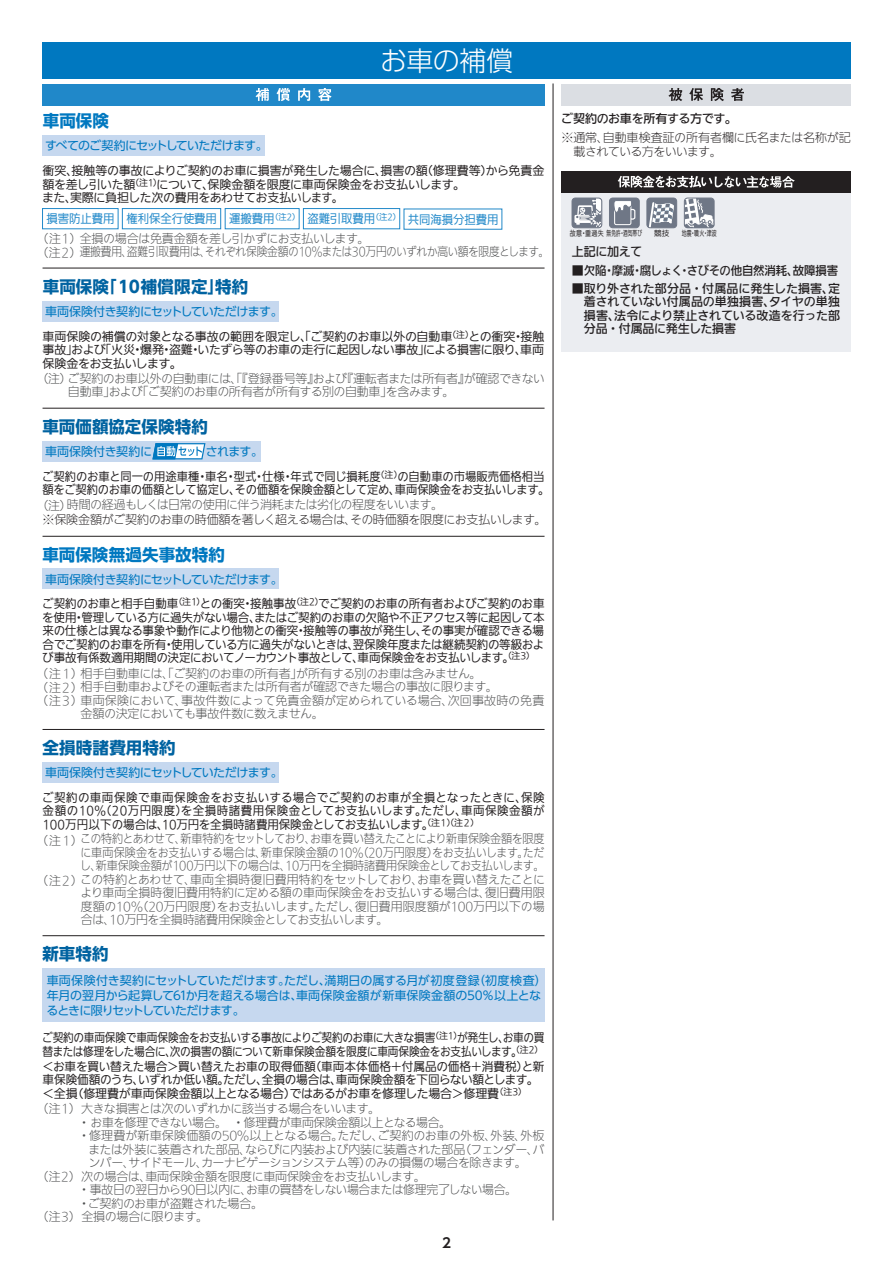
<style>
.page{position:relative;width:893px;height:1263px;background:#fff}
.page>*{position:absolute;margin:0;border:0;box-sizing:border-box;transform-origin:0 0}
.t1{font:27px "UD Shin Go Pro Light 90 pv RKSJ H";letter-spacing:-.02em;color:#fff}
.t2{font:16.5px "UD Shin Go Pro Bold 90 pv RKSJ H";letter-spacing:.005em;color:#0063a1}
.t3{font:16.5px "UD Shin Go Pro Bold 90 pv RKSJ H";letter-spacing:.005em;color:#0078c0}
.t4{font:13.5px "UD Shin Go NT Pro De Bold 90 pv RKSJ H";color:#231f20}
.t5{font:12px/13.5px "Iwa UD Go Hon Pro Lt 90 pv RKSJ H";letter-spacing:-.03em;color:#4b4c4d}
.t6{font:12px/13.5px "Iwa UD Go Hon Pro Th 90 pv RKSJ H";letter-spacing:-.02em;color:#231f20;text-align:justify;scale:.96 1}
.t7{font:12px/13.5px "Iwa UD Go Hon Pro Th 90 pv RKSJ H";letter-spacing:-.02em;color:#231f20}
.t8{font:12px/13.5px "Iwa UD Go Hon Pro Lt 90 pv RKSJ H";letter-spacing:-.03em;color:#4b4c4d;text-align:justify;scale:.92 1}
.t9{font:12px/13.5px "Iwa UD Go Hon Pro Md 90 pv RKSJ H";letter-spacing:-.015em;color:#231f20;text-align:justify}
.t10{font:12px/15px "UD Shin Go Pro Regular 90 pv RKSJ H";letter-spacing:-.02em;color:#0078c0}
.t11{font:12px/13.5px "Iwa UD Go Hon Pro Th 90 pv RKSJ H";letter-spacing:-.02em;color:#231f20;scale:.89 1}
.t12{font:12px/13.5px "Iwa UD Go Hon Pro Th 90 pv RKSJ H";letter-spacing:-.02em;color:#231f20;scale:.94 1}
.t13{font:12px/13.5px "Iwa UD Go Hon Pro Lt 90 pv RKSJ H";letter-spacing:-.03em;color:#231f20}
.t14{font:12px "UD Shin Go Pro Regular 90 pv RKSJ H";letter-spacing:-.04em;color:#0078c0}
.t15{font:12px "Iwa UD Go Hon Pro Lt 90 pv RKSJ H";letter-spacing:.005em;color:#4b4c4d}
.t16{font:12px "Iwa UD Go Hon Pro Th 90 pv RKSJ H";letter-spacing:-.005em;color:#2088c9;scale:.95 1}
.t17{font:12px "Iwa UD Go Hon Pro Lt 90 pv RKSJ H";letter-spacing:-.055em;color:#4b4c4d}
.t18{font:12px "Iwa UD Go Hon Pro Lt 90 pv RKSJ H";letter-spacing:-.05em;color:#4b4c4d}
.t19{font:12px "UD Shin Go Pro Regular 90 pv RKSJ H";letter-spacing:-.065em;color:#0078c0}
.t20{font:7.5px "Iwa UD Go Hon Pro Th 90 pv RKSJ H";letter-spacing:.055em;color:#231f20;scale:.8 1}
.t21{font:7.5px "Iwa UD Go Hon Pro Th 90 pv RKSJ H";letter-spacing:.055em;color:#231f20;scale:.65 1}
.t22{font:7.5px "Iwa UD Go Hon Pro Th 90 pv RKSJ H";letter-spacing:.055em;color:#231f20}
</style>
<div class="page">
<div style="left:561px;top:171px;width:289px;height:180px;background:#ebedf1"></div>
<div style="left:43px;top:43px;width:807px;height:36px;background:#0078c0"></div>
<div style="left:561px;top:84px;width:289px;height:21px;background:#dbdee3"></div>
<div style="left:561px;top:171px;width:289px;height:21px;background:#231f20"></div>
<div style="left:43px;top:569px;width:236px;height:20px;background:#c6d8ef"></div>
<div style="left:43px;top:441px;width:218px;height:21px;background:#c6d8ef"></div>
<div style="left:43px;top:301px;width:236px;height:20px;background:#c6d8ef"></div>
<div style="left:43px;top:762px;width:236px;height:20px;background:#c6d8ef"></div>
<div style="left:43px;top:968px;width:501px;height:54px;background:#c6d8ef"></div>
<div style="left:43px;top:135px;width:221px;height:20px;background:#c6d8ef"></div>
<hr style="left:43px;top:268px;width:501px;height:1px;background:#231f20">
<hr style="left:43px;top:408px;width:501px;height:1px;background:#231f20">
<hr style="left:43px;top:536px;width:501px;height:1px;background:#231f20">
<hr style="left:43px;top:729px;width:501px;height:1px;background:#231f20">
<hr style="left:43px;top:935px;width:501px;height:1px;background:#231f20">
<hr style="left:552px;top:83px;width:1px;height:1137px;background:#231f20">
<svg style="left:42px;top:208px;width:460px;height:22px"></svg>
<div style="left:647px;top:198px;width:29px;height:30px;background:#6f7786;border-radius:3px"></div>
<svg style="left:647px;top:202px;width:27px;height:26px"></svg>
<div style="left:646px;top:198px;width:31px;height:30px;border:1px solid #6f7786;border-radius:3px"></div>
<svg style="left:685px;top:198px;width:29px;height:30px"></svg>
<div style="left:683px;top:198px;width:31px;height:30px;border:1px solid #6f7786;border-radius:3px"></div>
<div style="left:572px;top:198px;width:29px;height:30px;background:#6f7786;border-radius:3px"></div>
<div style="left:596px;top:198px;width:5px;height:29px;background:#7d8492"></div>
<div style="left:574px;top:215px;width:21px;height:8px;background:#fff"></div>
<svg style="left:576px;top:200px;width:24px;height:26px"></svg>
<div style="left:571px;top:198px;width:31px;height:30px;border:1px solid #6f7786;border-radius:3px"></div>
<div style="left:609px;top:198px;width:30px;height:30px;background:#6f7786;border-radius:3px"></div>
<div style="left:629px;top:209px;width:6px;height:11px;border:1px solid #fff;border-radius:2px"></div>
<div style="left:614px;top:203px;width:17px;height:22px;border:1px solid #fff;border-radius:2px"></div>
<svg style="left:614px;top:201px;width:18px;height:12px"></svg>
<div style="left:609px;top:198px;width:30px;height:30px;border:1px solid #6f7786;border-radius:3px"></div>
<svg style="left:152px;top:443px;width:53px;height:16px"></svg>
<div style="left:43px;top:84px;width:501px;height:21px;background:#2088c9"></div>
<svg style="left:255px;top:88px;width:14px;height:13px"></svg>
<svg style="left:276px;top:88px;width:14px;height:13px"></svg>
<svg style="left:298px;top:88px;width:12px;height:13px"></svg>
<svg style="left:318px;top:88px;width:13px;height:13px"></svg>
<svg style="left:668px;top:88px;width:14px;height:13px"></svg>
<svg style="left:689px;top:88px;width:14px;height:13px"></svg>
<svg style="left:710px;top:88px;width:14px;height:13px"></svg>
<svg style="left:731px;top:88px;width:13px;height:13px"></svg>
<svg style="left:617px;top:176px;width:177px;height:12px"></svg>
<h2 class="t3" style="left:43px;top:115px;width:67px">車両保険</h2>
<p class="t19" style="left:45px;top:141px;width:224px">すべてのご契約にセットしていただけます。</p>
<h1 class="t1" style="left:380px;top:51px;width:134px">お車の補償</h1>
<p class="t7" style="left:42px;top:165px;width:504px">衝突、接触等の事故によりご契約のお車に損害が発生した場合に、損害の額（修理費等）から免責金額を差し引いた額<sup>（注1）</sup>について、保険金額を限度に車両保険金をお支払いします。<br>また、実際に負担した次の費用をあわせてお支払いします。</p>
<p class="t16" style="left:46px;top:214px;width:477px">損害防止費用 権利保全行使費用 運搬費用<sup>（注2）</sup> 盗難引取費用<sup>（注2）</sup> 共同海損分担費用</p>
<p class="t5" style="left:36px;top:234px;width:47px">（注1）（注2）</p>
<p class="t5" style="left:80px;top:233px;width:471px">全損の場合は免責金額を差し引かずにお支払いします。<br>運搬費用、盗難引取費用は、それぞれ保険金額の10％または30万円のいずれか高い額を限度とします。</p>
<h2 class="t2" style="left:43px;top:280px;width:207px">車両保険「１０補償限定」特約</h2>
<p class="t14" style="left:45px;top:307px;width:239px">車両保険付き契約にセットしていただけます。</p>
<p class="t7" style="left:42px;top:331px;width:503px;text-align:justify">車両保険の補償の対象となる事故の範囲を限定し、「ご契約のお車以外の自動車<sup>（注）</sup>との衝突・接触事故」および「火災・爆発・盗難・いたずら等のお車の走行に起因しない事故」による損害に限り、車両保険金をお支払いします。</p>
<p class="t5" style="left:67px;top:373px;width:479px">ご契約のお車以外の自動車には、「『登録番号等』および『運転者または所有者』が確認できない自動車」および「ご契約のお車の所有者が所有する別の自動車」を含みます。</p>
<p class="t5" style="left:36px;top:374px;width:37px">（注）</p>
<h2 class="t2" style="left:42px;top:421px;width:167px">車両価額協定保険特約</h2>
<p class="t14" style="left:45px;top:447px;width:219px">車両保険付き契約に　　　　 されます。</p>
<p class="t12" style="left:42px;top:471px;width:541px">ご契約のお車と同一の用途車種・車名・型式・仕様・年式で同じ損耗度<sup>（注）</sup>の自動車の市場販売価格相当額をご契約のお車の価額として協定し、その価額を保険金額として定め、車両保険金をお支払いします。</p>
<p class="t18" style="left:67px;top:500px;width:378px">時間の経過もしくは日常の使用に伴う消耗または劣化の程度をいいます。</p>
<p class="t5" style="left:36px;top:500px;width:37px">（注）</p>
<p class="t13" style="left:42px;top:515px;width:506px">※保険金額がご契約のお車の時価額を著しく超える場合は、その時価額を限度にお支払いします。</p>
<h2 class="t3" style="left:42px;top:548px;width:184px">車両保険無過失事故特約</h2>
<p class="t14" style="left:45px;top:575px;width:239px">車両保険付き契約にセットしていただけます。</p>
<p class="t6" style="left:42px;top:599px;width:525px">ご契約のお車と相手自動車<sup>（注1）</sup>との衝突・接触事故<sup>（注2）</sup>でご契約のお車の所有者およびご契約のお車を使用・管理している方に過失がない場合、またはご契約のお車の欠陥や不正アクセス等に起因して本来の仕様とは異なる事象や動作により他物との衝突・接触等の事故が発生し、その事実が確認できる場合でご契約のお車を所有・使用している方に過失がないときは、翌保険年度または継続契約の等級および事故有係数適用期間の決定においてノーカウント事故として、車両保険金をお支払いします。<sup>（注3）</sup></p>
<p class="t5" style="left:80px;top:668px;width:465px">相手自動車には、「ご契約のお車の所有者」が所有する別のお車は含みません。<br>相手自動車およびその運転者または所有者が確認できた場合の事故に限ります。<br>車両保険において、事故件数によって免責金額が定められている場合、次回事故時の免責金額の決定においても事故件数に数えません。</p>
<p class="t5" style="left:36px;top:668px;width:48px;text-align:justify">（注1）（注2）（注3）</p>
<h2 class="t2" style="left:42px;top:742px;width:135px">全損時諸費用特約</h2>
<p class="t14" style="left:45px;top:768px;width:239px">車両保険付き契約にセットしていただけます。</p>
<p class="t6" style="left:42px;top:792px;width:525px">ご契約の車両保険で車両保険金をお支払いする場合でご契約のお車が全損となったときに、保険金額の10％（20万円限度）を全損時諸費用保険金としてお支払いします。ただし、車両保険金額が100万円以下の場合は、10万円を全損時諸費用保険金としてお支払いします。<sup>（注１）（注２）</sup></p>
<p class="t8" style="left:80px;top:834px;width:506px">この特約とあわせて、新車特約をセットしており、お車を買い替えたことにより新車保険金額を限度に車両保険金をお支払いする場合は、新車保険金額の10％（20万円限度）をお支払いします。ただし、新車保険金額が100万円以下の場合は、10万円を全損時諸費用保険金としてお支払いします。この特約とあわせて、車両全損時復旧費用特約をセットしており、お車を買い替えたことにより車両全損時復旧費用特約に定める額の車両保険金をお支払いする場合は、復旧費用限度額の10％（20万円限度）をお支払いします。ただし、復旧費用限度額が100万円以下の場合は、10万円を全損時諸費用保険金としてお支払いします。</p>
<p class="t5" style="left:36px;top:835px;width:48px">（注1）</p>
<p class="t5" style="left:36px;top:876px;width:48px">（注2）</p>
<h2 class="t2" style="left:42px;top:948px;width:68px">新車特約</h2>
<p class="t10" style="left:47px;top:975px;width:501px">車両保険付き契約にセットしていただけます。ただし、満期日の属する月が初度登録（初度検査）年月の翌月から起算して61か月を超える場合は、車両保険金額が新車保険金額の50％以上となるときに限りセットしていただけます。</p>
<p class="t11" style="left:42px;top:1032px;width:566px">ご契約の車両保険で車両保険金をお支払いする事故によりご契約のお車に大きな損害<sup>（注1）</sup>が発生し、お車の買替または修理をした場合に、次の損害の額について新車保険金額を限度に車両保険金をお支払いします。<sup>（注2）</sup></p>
<p class="t7" style="left:42px;top:1061px;width:504px">＜お車を買い替えた場合＞買い替えたお車の取得価額（車両本体価格＋付属品の価格＋消費税）と新車保険価額のうち、いずれか低い額。ただし、全損の場合は、車両保険金額を下回らない額とします。＜全損（修理費が車両保険金額以上となる場合）ではあるがお車を修理した場合＞修理費<sup>（注3）</sup></p>
<p class="t5" style="left:36px;top:1103px;width:345px">（注1）大きな損害とは次のいずれかに該当する場合をいいます。</p>
<p class="t5" style="left:78px;top:1117px;width:374px">・お車を修理できない場合。・修理費が車両保険金額以上となる場合。</p>
<p class="t15" style="left:78px;top:1131px;width:468px">・修理費が新車保険価額の50％以上となる場合。ただし、ご契約のお車の外板、外装、外板</p>
<p class="t5" style="left:88px;top:1144px;width:457px">または外装に装着された部品、ならびに内装および内装に装着された部品（フェンダー、バ</p>
<p class="t17" style="left:88px;top:1158px;width:440px">ンパー、サイドモール、カーナビゲーションシステム等）のみの損傷の場合を除きます。</p>
<p class="t5" style="left:36px;top:1171px;width:391px">（注2）次の場合は、車両保険金額を限度に車両保険金をお支払いします。</p>
<p class="t5" style="left:78px;top:1184px;width:440px">・事故日の翌日から90日以内に、お車の買替をしない場合または修理完了しない場合。</p>
<p class="t5" style="left:78px;top:1198px;width:187px">・ご契約のお車が盗難された場合。</p>
<p class="t5" style="left:36px;top:1211px;width:173px">（注3）全損の場合に限ります。</p>
<p class="t4" style="left:442px;top:1238px;width:10px">2</p>
<p class="t9" style="left:561px;top:113px;width:177px">ご契約のお車を所有する方です。</p>
<p class="t13" style="left:573px;top:133px;width:279px;text-indent:-12px">※通常、自動車検査証の所有者欄に氏名または名称が記載されている方をいいます。</p>
<p class="t20" style="left:570px;top:230px;width:92px">故意・重過失無免許・酒気帯び</p>
<p class="t22" style="left:654px;top:230px;width:17px">競技</p>
<p class="t21" style="left:681px;top:230px;width:55px">地震・噴火・津波</p>
<p class="t9" style="left:572px;top:246px;width:72px">上記に加えて</p>
<p class="t9" style="left:572px;top:265px;width:268px">■欠陥・摩滅・腐しょく・さびその他自然消耗、故障損害</p>
<p class="t9" style="left:584px;top:283px;width:257px;text-indent:-12px">■取り外された部分品・付属品に発生した損害、定着されていない付属品の単独損害、タイヤの単独損害、法令により禁止されている改造を行った部分品・付属品に発生した損害</p>
</div>
